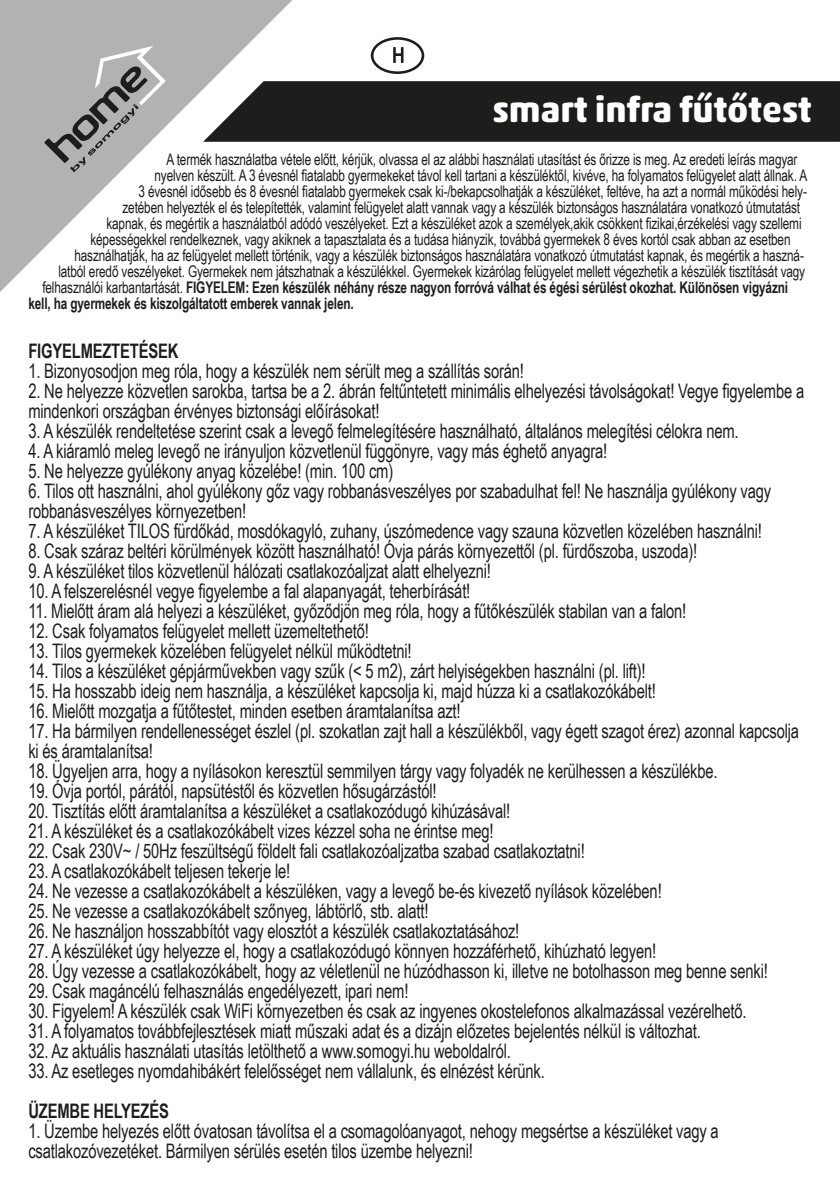
<style>
.page{position:relative;width:840px;height:1191px;background:#fff}
.page>*{position:absolute;margin:0;border:0;box-sizing:border-box;transform-origin:0 0}
.t1{font:700 36px "Akko Rounded Pro";color:#fff}
.t2{font:20px/20px "Arial Narrow";letter-spacing:-.01em;color:#1d1d1b;scale:.9 1}
.t3{font:700 20px "Arial Narrow";letter-spacing:-.01em;color:#1d1d1b;scale:.9 1}
.t4{font:16px "Arial Narrow";letter-spacing:-.01em;color:#1d1d1b;scale:.9 1}
.t5{font:700 16px "Arial Narrow";letter-spacing:-.01em;color:#1d1d1b;scale:.9 1}
.s1{font-weight:400}
</style>
<div class="page">
<svg style="left:0;top:0;width:292px;height:292px"></svg>
<svg style="left:44px;top:46px;width:122px;height:126px;background:#a8a7a7"></svg>
<svg style="left:156px;top:81px;width:683px;height:61px;background:#353533"></svg>
<svg style="left:370px;top:37px;width:54px;height:37px"></svg>
<h1 class="t1" style="left:492px;top:87px;width:320px">smart infra fűtőtest</h1>
<p class="t4" style="left:166px;top:147px;width:702px">A termék használatba vétele előtt, kérjük, olvassa el az alábbi használati utasítást és őrizze is meg. Az eredeti leírás magyar</p>
<p class="t4" style="left:154px;top:163px;width:726px">nyelven készült. A 3 évesnél fiatalabb gyermekeket távol kell tartani a készüléktől, kivéve, ha folyamatos felügyelet alatt állnak. A</p>
<p class="t4" style="left:138px;top:179px;width:743px">3 évesnél idősebb és 8 évesnél fiatalabb gyermekek csak ki-/bekapcsolhatják a készüléket, feltéve, ha azt a normál működési hely-</p>
<p class="t4" style="left:122px;top:195px;width:754px">zetében helyezték el és telepítették, valamint felügyelet alatt vannak vagy a készülék biztonságos használatára vonatkozó útmutatást</p>
<p class="t4" style="left:106px;top:211px;width:773px">kapnak, és megértik a használatból adódó veszélyeket. Ezt a készüléket azok a személyek,akik csökkent fizikai,érzékelési vagy szellemi</p>
<p class="t4" style="left:90px;top:227px;width:779px">képességekkel rendelkeznek, vagy akiknek a tapasztalata és a tudása hiányzik, továbbá gyermekek 8 éves kortól csak abban az esetben</p>
<p class="t4" style="left:74px;top:243px;width:811px">használhatják, ha az felügyelet mellett történik, vagy a készülék biztonságos használatára vonatkozó útmutatást kapnak, és megértik a haszná-</p>
<p class="t4" style="left:58px;top:259px;width:830px">latból eredő veszélyeket. Gyermekek nem játszhatnak a készülékkel. Gyermekek kizárólag felügyelet mellett végezhetik a készülék tisztítását vagy</p>
<p class="t5" style="left:42px;top:275px;width:829px"><span class="s1">felhasználói karbantartását.</span> FIGYELEM: Ezen készülék néhány része nagyon forróvá válhat és égési sérülést okozhat. Különösen vigyázni</p>
<p class="t5" style="left:28px;top:291px;width:363px">kell, ha gyermekek és kiszolgáltatott emberek vannak jelen.</p>
<p class="t3" style="left:28px;top:335px;width:168px">FIGYELMEZTETÉSEK</p>
<p class="t2" style="left:28px;top:360px;width:552px">1. Bizonyosodjon meg róla, hogy a készülék nem sérült meg a szállítás során!</p>
<p class="t2" style="left:28px;top:380px;width:863px">2. Ne helyezze közvetlen sarokba, tartsa be a 2. ábrán feltűntetett minimális elhelyezési távolságokat! Vegye figyelembe a mindenkori országban érvényes biztonsági előírásokat!</p>
<p class="t2" style="left:28px;top:420px;width:790px">3. A készülék rendeltetése szerint csak a levegő felmelegítésére használható, általános melegítési célokra nem.</p>
<p class="t2" style="left:28px;top:440px;width:644px">4. A kiáramló meleg levegő ne irányuljon közvetlenül függönyre, vagy más éghető anyagra!</p>
<p class="t2" style="left:28px;top:460px;width:407px">5. Ne helyezze gyúlékony anyag közelébe! (min. 100 cm)</p>
<p class="t2" style="left:28px;top:480px;width:826px">6. Tilos ott használni, ahol gyúlékony gőz vagy robbanásveszélyes por szabadulhat fel! Ne használja gyúlékony vagy robbanásveszélyes környezetben!</p>
<p class="t2" style="left:28px;top:520px;width:816px">7. A készüléket TILOS fürdőkád, mosdókagyló, zuhany, úszómedence vagy szauna közvetlen közelében használni!</p>
<p class="t2" style="left:28px;top:540px;width:744px">8. Csak száraz beltéri körülmények között használható! Óvja párás környezettől (pl. fürdőszoba, uszoda)!</p>
<p class="t2" style="left:28px;top:560px;width:515px">9. A készüléket tilos közvetlenül hálózati csatlakozóaljzat alatt elhelyezni!</p>
<p class="t2" style="left:28px;top:580px;width:492px">10. A felszerelésnél vegye figyelembe a fal alapanyagát, teherbírását!</p>
<p class="t2" style="left:28px;top:600px;width:732px">11. Mielőtt áram alá helyezi a készüléket, győződjön meg róla, hogy a fűtőkészülék stabilan van a falon!</p>
<p class="t2" style="left:28px;top:620px;width:379px">12. Csak folyamatos felügyelet mellett üzemeltethető!</p>
<p class="t2" style="left:28px;top:640px;width:427px">13. Tilos gyermekek közelében felügyelet nélkül működtetni!</p>
<p class="t2" style="left:28px;top:660px;width:687px">14. Tilos a készüléket gépjárművekben vagy szűk (&lt; 5 m2), zárt helyiségekben használni (pl. lift)!</p>
<p class="t2" style="left:28px;top:680px;width:698px">15. Ha hosszabb ideig nem használja, a készüléket kapcsolja ki, majd húzza ki a csatlakozókábelt!</p>
<p class="t2" style="left:28px;top:700px;width:481px">16. Mielőtt mozgatja a fűtőtestet, minden esetben áramtalanítsa azt!</p>
<p class="t2" style="left:28px;top:720px;width:857px">17. Ha bármilyen rendellenességet észlel (pl. szokatlan zajt hall a készülékből, vagy égett szagot érez) azonnal kapcsolja ki és áramtalanítsa!</p>
<p class="t2" style="left:28px;top:760px;width:766px">18. Ügyeljen arra, hogy a nyílásokon keresztül semmilyen tárgy vagy folyadék ne kerülhessen a készülékbe.</p>
<p class="t2" style="left:28px;top:780px;width:455px">19. Óvja portól, párától, napsütéstől és közvetlen hősugárzástól!</p>
<p class="t2" style="left:28px;top:800px;width:536px">20. Tisztítás előtt áramtalanítsa a készüléket a csatlakozódugó kihúzásával!</p>
<p class="t2" style="left:28px;top:820px;width:518px">21. A készüléket és a csatlakozókábelt vizes kézzel soha ne érintse meg!</p>
<p class="t2" style="left:28px;top:840px;width:619px">22. Csak 230V~ / 50Hz feszültségű földelt fali csatlakozóaljzatba szabad csatlakoztatni!</p>
<p class="t2" style="left:28px;top:860px;width:292px">23. A csatlakozókábelt teljesen tekerje le!</p>
<p class="t2" style="left:28px;top:880px;width:705px">24. Ne vezesse a csatlakozókábelt a készüléken, vagy a levegő be-és kivezető nyílások közelében!</p>
<p class="t2" style="left:28px;top:900px;width:446px">25. Ne vezesse a csatlakozókábelt szőnyeg, lábtörlő, stb. alatt!</p>
<p class="t2" style="left:28px;top:920px;width:546px">26. Ne használjon hosszabbítót vagy elosztót a készülék csatlakoztatásához!</p>
<p class="t2" style="left:28px;top:940px;width:698px">27. A készüléket úgy helyezze el, hogy a csatlakozódugó könnyen hozzáférhető, kihúzható legyen!</p>
<p class="t2" style="left:28px;top:960px;width:822px">28. Úgy vezesse a csatlakozókábelt, hogy az véletlenül ne húzódhasson ki, illetve ne botolhasson meg benne senki!</p>
<p class="t2" style="left:28px;top:980px;width:423px">29. Csak magáncélú felhasználás engedélyezett, ipari nem!</p>
<p class="t2" style="left:28px;top:1000px;width:799px">30. Figyelem! A készülék csak WiFi környezetben és csak az ingyenes okostelefonos alkalmazással vezérelhető.</p>
<p class="t2" style="left:28px;top:1020px;width:748px">31. A folyamatos továbbfejlesztések miatt műszaki adat és a dizájn előzetes bejelentés nélkül is változhat.</p>
<p class="t2" style="left:28px;top:1040px;width:537px">32. Az aktuális használati utasítás letölthető a www.somogyi.hu weboldalról.</p>
<p class="t2" style="left:28px;top:1060px;width:575px">33. Az esetleges nyomdahibákért felelősséget nem vállalunk, és elnézést kérünk.</p>
<p class="t3" style="left:28px;top:1095px;width:158px">ÜZEMBE HELYEZÉS</p>
<p class="t2" style="left:28px;top:1120px;width:768px">1. Üzembe helyezés előtt óvatosan távolítsa el a csomagolóanyagot, nehogy megsértse a készüléket vagy a csatlakozóvezetéket. Bármilyen sérülés esetén tilos üzembe helyezni!</p>
</div>
